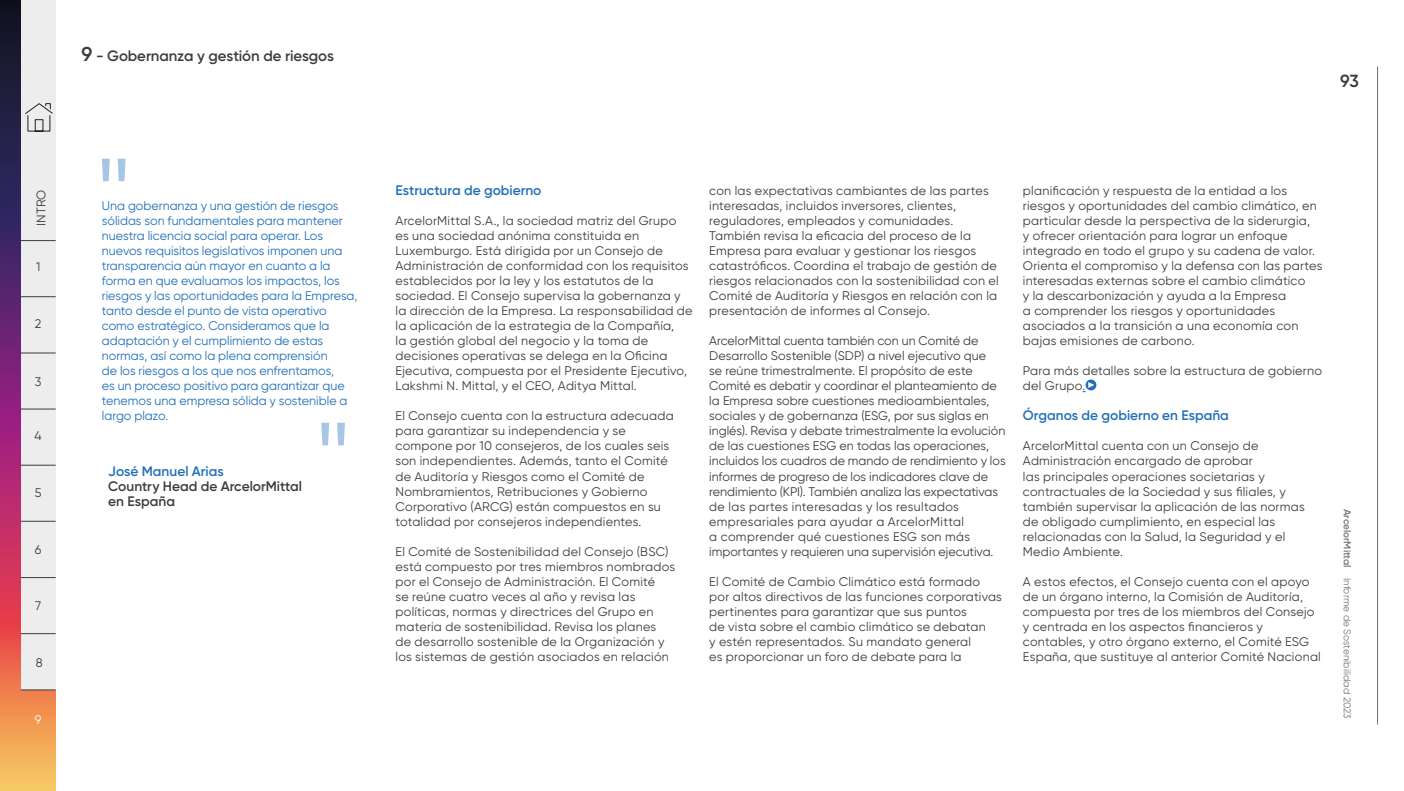
<style>
.page{position:relative;width:1404px;height:791px;background:#fff}
.page>*{position:absolute;margin:0;border:0;box-sizing:border-box;transform-origin:0 0}
.t1{font:112.5px "Gilroy";color:#a6c6e3}
.t2{font:600 17.5px "Gilroy";color:#3c3c3b}
.t3{font:600 15px "Gilroy";letter-spacing:-.005em;color:#3c3c3b}
.t4{font:600 13.75px "Gilroy";color:#2170b8}
.t5{font:600 13.75px/15px "Gilroy";color:#3c3c3b}
.t6{font:12.5px/15px "Gilroy";letter-spacing:.015em;color:#3c3c3b}
.t7{font:12.5px/15px "Gilroy";color:#2170b8}
.t8{font:12.5px "Gilroy";color:#fff}
.t9{font:10px "Gilroy";color:#777776}
.s1{font-size:20px}
.s2{color:#275b9b}
.s3{font-weight:600}
</style>
<div class="page">
<svg style="left:0;top:0;width:56px;height:790px;background:#994c5a"></svg>
<div style="left:21px;top:0;width:35px;height:689px;background:#ededed"></div>
<svg style="left:25px;top:103px;width:28px;height:29px"></svg>
<hr style="left:21px;top:240px;width:35px;height:1px;background:#3c3c3b">
<hr style="left:21px;top:296px;width:35px;height:1px;background:#3c3c3b">
<hr style="left:21px;top:352px;width:35px;height:1px;background:#3c3c3b">
<hr style="left:21px;top:464px;width:35px;height:1px;background:#3c3c3b">
<hr style="left:21px;top:577px;width:35px;height:1px;background:#3c3c3b">
<hr style="left:21px;top:408px;width:35px;height:1px;background:#3c3c3b">
<hr style="left:21px;top:520px;width:35px;height:1px;background:#3c3c3b">
<hr style="left:21px;top:633px;width:35px;height:1px;background:#3c3c3b">
<hr style="left:21px;top:689px;width:35px;height:1px;background:#3c3c3b">
<hr style="left:1377px;top:66px;width:1px;height:658px;background:#706f6f">
<svg style="left:1082px;top:379px;width:14px;height:13px"></svg>
<p class="t3" style="left:81px;top:46px;width:254px"><span class="s1">9</span> - Gobernanza y gestión de riesgos</p>
<p class="t6" style="left:33px;top:225px;width:37px;rotate:-90deg">INTRO</p>
<p class="t6" style="left:36px;top:258px;width:6px">1</p>
<p class="t6" style="left:35px;top:316px;width:8px">2</p>
<p class="t6" style="left:35px;top:374px;width:8px">3</p>
<p class="t6" style="left:35px;top:427px;width:9px">4</p>
<p class="t6" style="left:35px;top:484px;width:8px">5</p>
<p class="t6" style="left:35px;top:541px;width:8px">6</p>
<p class="t6" style="left:35px;top:598px;width:8px">7</p>
<p class="t6" style="left:36px;top:655px;width:8px">8</p>
<p class="t8" style="left:35px;top:711px;width:8px">9</p>
<h1 class="t1" style="left:96px;top:129px;width:36px">"</h1>
<p class="t7" style="left:102px;top:198px;width:257px">Una gobernanza y una gestión de riesgos sólidas son fundamentales para mantener nuestra licencia social para operar. Los nuevos requisitos legislativos imponen una transparencia aún mayor en cuanto a la forma en que evaluamos los impactos, los riesgos y las oportunidades para la Empresa, tanto desde el punto de vista operativo como estratégico. Consideramos que la adaptación y el cumplimiento de estas normas, así como la plena comprensión<br>de los riesgos a los que nos enfrentamos,<br>es un proceso positivo para garantizar que tenemos una empresa sólida y sostenible a largo plazo.</p>
<h1 class="t1" style="left:315px;top:393px;width:36px">"</h1>
<p class="t4" style="left:108px;top:463px;width:117px">José Manuel Arias</p>
<p class="t5" style="left:108px;top:479px;width:195px">Country Head de ArcelorMittal en España</p>
<h2 class="t2" style="left:1339px;top:70px;width:20px">93</h2>
<p class="t4" style="left:395px;top:182px;width:147px">Estructura de gobierno</p>
<p class="t6" style="left:395px;top:213px;width:298px">ArcelorMittal S.A., la sociedad matriz del Grupo es una sociedad anónima constituida en Luxemburgo. Está dirigida por un Consejo de Administración de conformidad con los requisitos establecidos por la ley y los estatutos de la sociedad. El Consejo supervisa la gobernanza y la dirección de la Empresa. La responsabilidad de la aplicación de la estrategia de la Compañía,<br>la gestión global del negocio y la toma de decisiones operativas se delega en la Oficina Ejecutiva, compuesta por el Presidente Ejecutivo, Lakshmi N. Mittal, y el CEO, Aditya Mittal.</p>
<p class="t6" style="left:395px;top:408px;width:280px">El Consejo cuenta con la estructura adecuada para garantizar su independencia y se compone por 10 consejeros, de los cuales seis son independientes. Además, tanto el Comité de Auditoría y Riesgos como el Comité de Nombramientos, Retribuciones y Gobierno Corporativo (ARCG) están compuestos en su totalidad por consejeros independientes.</p>
<p class="t6" style="left:395px;top:543px;width:281px">El Comité de Sostenibilidad del Consejo (BSC) está compuesto por tres miembros nombrados por el Consejo de Administración. El Comité<br>se reúne cuatro veces al año y revisa las políticas, normas y directrices del Grupo en materia de sostenibilidad. Revisa los planes<br>de desarrollo sostenible de la Organización y los sistemas de gestión asociados en relación</p>
<p class="t6" style="left:709px;top:183px;width:291px">con las expectativas cambiantes de las partes interesadas, incluidos inversores, clientes, reguladores, empleados y comunidades.<br>También revisa la eficacia del proceso de la Empresa para evaluar y gestionar los riesgos catastróficos. Coordina el trabajo de gestión de riesgos relacionados con la sostenibilidad con el Comité de Auditoría y Riesgos en relación con la presentación de informes al Consejo.</p>
<p class="t6" style="left:709px;top:333px;width:298px">ArcelorMittal cuenta también con un Comité de Desarrollo Sostenible (SDP) a nivel ejecutivo que<br>se reúne trimestralmente. El propósito de este Comité es debatir y coordinar el planteamiento de la Empresa sobre cuestiones medioambientales, sociales y de gobernanza (ESG, por sus siglas en inglés). Revisa y debate trimestralmente la evolución de las cuestiones ESG en todas las operaciones, incluidos los cuadros de mando de rendimiento y los informes de progreso de los indicadores clave de rendimiento (KPI). También analiza las expectativas de las partes interesadas y los resultados empresariales para ayudar a ArcelorMittal<br>a comprender qué cuestiones ESG son más importantes y requieren una supervisión ejecutiva.</p>
<p class="t6" style="left:709px;top:573px;width:294px">El Comité de Cambio Climático está formado por altos directivos de las funciones corporativas pertinentes para garantizar que sus puntos<br>de vista sobre el cambio climático se debatan<br>y estén representados. Su mandato general<br>es proporcionar un foro de debate para la</p>
<p class="t6" style="left:1022px;top:183px;width:301px">planificación y respuesta de la entidad a los riesgos y oportunidades del cambio climático, en particular desde la perspectiva de la siderurgia,<br>y ofrecer orientación para lograr un enfoque integrado en todo el grupo y su cadena de valor.<br>Orienta el compromiso y la defensa con las partes interesadas externas sobre el cambio climático<br>y la descarbonización y ayuda a la Empresa<br>a comprender los riesgos y oportunidades asociados a la transición a una economía con bajas emisiones de carbono.</p>
<p class="t6" style="left:1022px;top:363px;width:301px">Para más detalles sobre la estructura de gobierno del Grupo<span class="s2">.</span></p>
<p class="t4" style="left:1022px;top:407px;width:207px">Órganos de gobierno en España</p>
<p class="t6" style="left:1022px;top:438px;width:283px">ArcelorMittal cuenta con un Consejo de Administración encargado de aprobar<br>las principales operaciones societarias y contractuales de la Sociedad y sus filiales, y también supervisar la aplicación de las normas de obligado cumplimiento, en especial las relacionadas con la Salud, la Seguridad y el Medio Ambiente.</p>
<p class="t6" style="left:1022px;top:573px;width:299px">A estos efectos, el Consejo cuenta con el apoyo de un órgano interno, la Comisión de Auditoría, compuesta por tres de los miembros del Consejo y centrada en los aspectos financieros y contables, y otro órgano externo, el Comité ESG España, que sustituye al anterior Comité Nacional</p>
<p class="t9" style="left:1353px;top:508px;width:211px;rotate:90deg"><span class="s3">ArcelorMittal</span> Informe de Sostenibilidad 2023</p>
</div>
